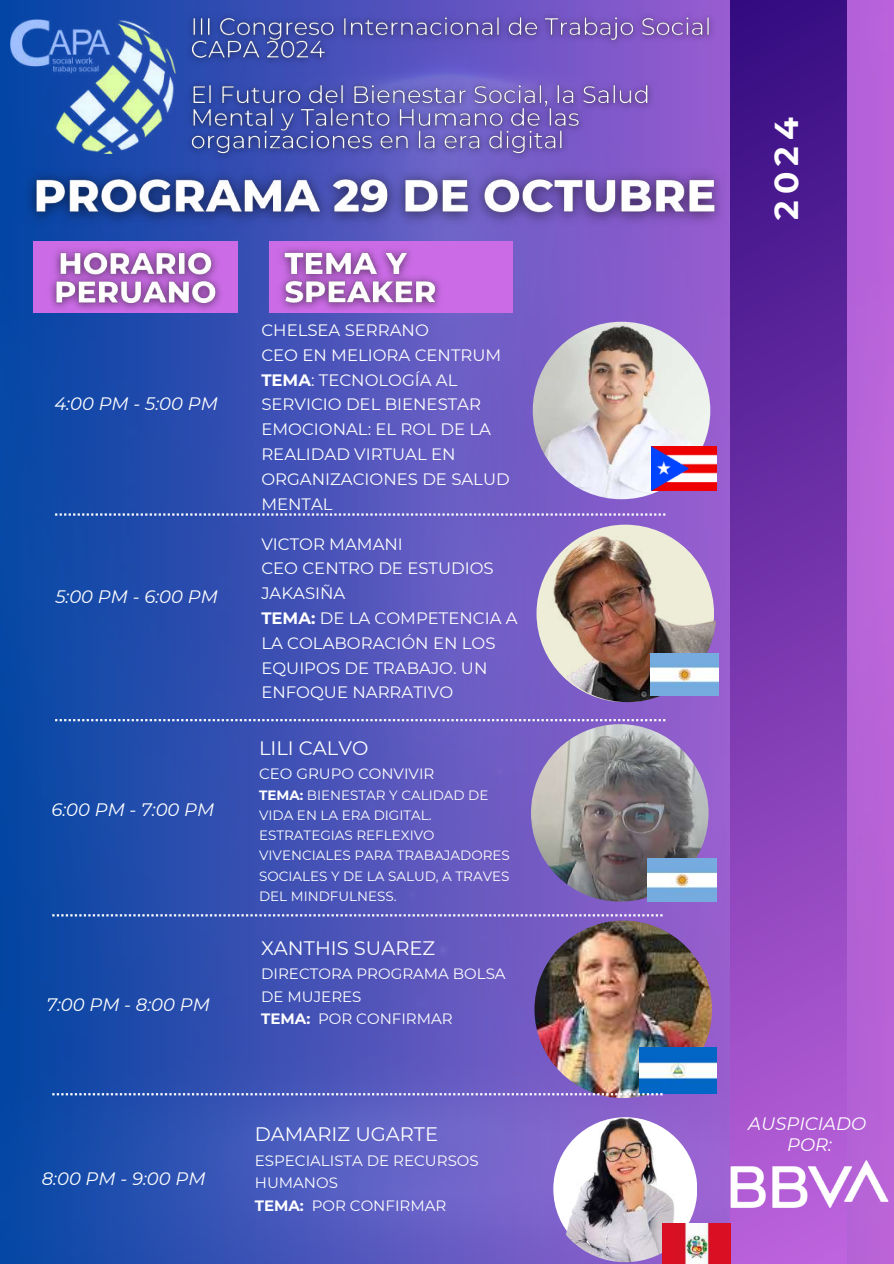
<style>
.page{position:relative;width:894px;height:1264px;background:#fff}
.page>*{position:absolute;margin:0;border:0;box-sizing:border-box;transform-origin:0 0}
.t1{font:700 33px "Montserrat";color:#fff}
.t2{font:19.5px "Montserrat";color:#fff}
.t3{font:italic 18px/21.3px "Montserrat";color:#fff;text-align:center}
.t4{font:16.5px/24.8px "Montserrat";color:#fff}
.t5{font:15px/22.5px "Montserrat";color:#fff}
.t6{font:13.5px/20.2px "Montserrat";color:#fff}
.s1{font-weight:700}
</style>
<div class="page">
<img style="left:0;top:0;width:893px;height:1263px">
<div style="left:730px;top:0;width:116px;height:1263px;background:linear-gradient(to bottom,#360c81,#bb62dc)"></div>
<svg style="left:55px;top:513px;width:610px;height:2px"></svg>
<svg style="left:55px;top:719px;width:610px;height:2px"></svg>
<svg style="left:52px;top:914px;width:610px;height:2px"></svg>
<div style="left:33px;top:241px;width:205px;height:71px;background:#cb6ce6"></div>
<div style="left:270px;top:241px;width:242px;height:71px;background:#cb6ce6"></div>
<img style="left:538px;top:524px;width:178px;height:178px;border-radius:50%">
<img style="left:531px;top:724px;width:177px;height:177px;border-radius:50%">
<img style="left:534px;top:920px;width:177px;height:178px;border-radius:50%">
<img style="left:10px;top:19px;width:166px;height:134px">
<img style="left:532px;top:322px;width:178px;height:177px;border-radius:50%">
<img style="left:730px;top:1160px;width:158px;height:47px">
<img style="left:651px;top:446px;width:65px;height:44px">
<img style="left:649px;top:653px;width:69px;height:43px">
<img style="left:647px;top:858px;width:68px;height:43px">
<img style="left:639px;top:1047px;width:77px;height:46px">
<img style="left:16px;top:161px;width:718px;height:74px">
<img style="left:179px;top:5px;width:541px;height:161px">
<img style="left:42px;top:238px;width:189px;height:81px">
<img style="left:271px;top:239px;width:179px;height:80px">
<svg style="left:52px;top:1093px;width:610px;height:2px"></svg>
<img style="left:547px;top:1105px;width:156px;height:157px;border-radius:50%">
<img style="left:662px;top:1223px;width:67px;height:40px">
<p class="t3" style="left:54px;top:393px;width:165px">4:00 PM - 5:00 PM</p>
<p class="t3" style="left:55px;top:585px;width:164px">5:00 PM - 6:00 PM</p>
<p class="t3" style="left:51px;top:799px;width:164px">6:00 PM - 7:00 PM</p>
<p class="t3" style="left:46px;top:993px;width:165px">7:00 PM - 8:00 PM</p>
<p class="t4" style="left:261px;top:318px;width:250px">CHELSEA SERRANO<br>CEO EN MELIORA CENTRUM<br><span class="s1">TEMA</span>: TECNOLOGÍA AL<br>SERVICIO DEL BIENESTAR<br>EMOCIONAL: EL ROL DE LA<br>REALIDAD VIRTUAL EN<br>ORGANIZACIONES DE SALUD<br>MENTAL</p>
<p class="t4" style="left:261px;top:531px;width:258px">VICTOR MAMANI<br>CEO CENTRO DE ESTUDIOS<br>JAKASIÑA<br><span class="s1">TEMA:</span> DE LA COMPETENCIA A<br>LA COLABORACIÓN EN LOS<br>EQUIPOS DE TRABAJO. UN<br>ENFOQUE NARRATIVO</p>
<p class="t2" style="left:259px;top:735px;width:111px">LILI CALVO</p>
<p class="t5" style="left:259px;top:762px;width:177px">CEO GRUPO CONVIVIR</p>
<p class="t6" style="left:259px;top:784px;width:252px"><span class="s1">TEMA:</span> BIENESTAR Y CALIDAD DE<br>VIDA EN LA ERA DIGITAL.<br>ESTRATEGIAS REFLEXIVO<br>VIVENCIALES PARA TRABAJADORES<br>SOCIALES Y DE LA SALUD, A TRAVES<br>DEL MINDFULNESS.</p>
<p class="t2" style="left:261px;top:935px;width:175px">XANTHIS SUAREZ</p>
<p class="t5" style="left:261px;top:962px;width:246px">DIRECTORA PROGRAMA BOLSA<br>DE MUJERES<br><span class="s1">TEMA:</span> POR CONFIRMAR</p>
<p class="t3" style="left:42px;top:1167px;width:165px">8:00 PM - 9:00 PM</p>
<p class="t2" style="left:255px;top:1121px;width:185px">DAMARIZ UGARTE</p>
<p class="t5" style="left:255px;top:1148px;width:225px">ESPECIALISTA DE RECURSOS<br>HUMANOS<br><span class="s1">TEMA:</span> POR CONFIRMAR</p>
<h1 class="t1" style="left:766px;top:220px;width:104px;rotate:-90deg">2024</h1>
<p class="t3" style="left:748px;top:1112px;width:119px">AUSPICIADO<br>POR:</p>
</div>
